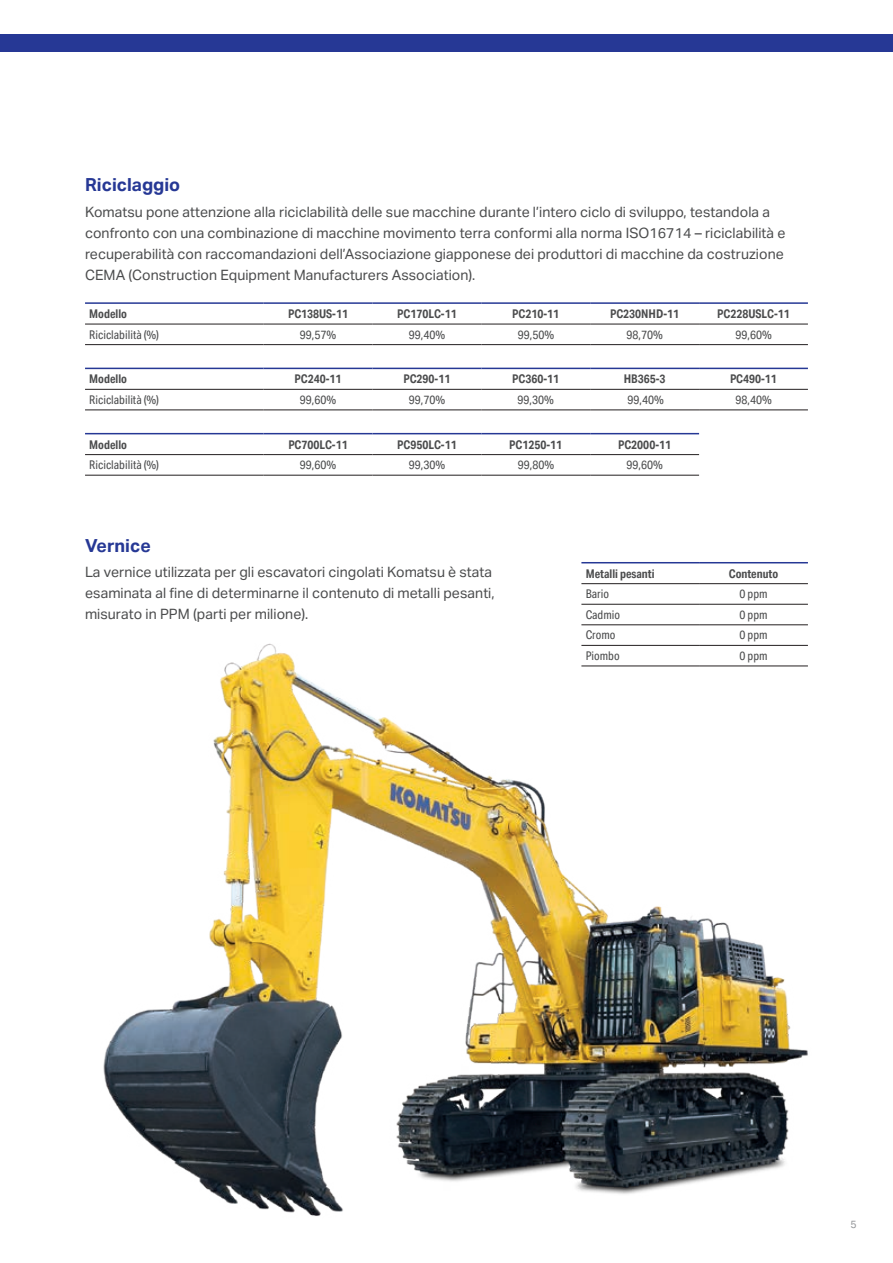
<style>
.page{position:relative;width:893px;height:1263px;background:#fff}
.page>*{position:absolute;margin:0;border:0;box-sizing:border-box;transform-origin:0 0}
.t1{font:700 18px "Aktiv Grotesk";color:#263895}
.t2{font:14.25px/21px "Aktiv Grotesk";color:#4b4c4d}
.t3{font:700 12px "Aktiv Grotesk Cd";color:#4b4c4d}
.t4{font:12px "Aktiv Grotesk Cd";color:#4b4c4d}
.t5{font:10.5px "Aktiv Grotesk";color:#939598}
</style>
<div class="page">
<img style="left:103px;top:643px;width:705px;height:573px">
<hr style="left:85px;top:344px;width:179px;height:1px;background:#231f20">
<hr style="left:85px;top:324px;width:179px;height:1px;background:#231f20">
<hr style="left:264px;top:324px;width:108px;height:1px;background:#231f20">
<hr style="left:372px;top:324px;width:109px;height:1px;background:#231f20">
<hr style="left:481px;top:324px;width:109px;height:1px;background:#231f20">
<hr style="left:590px;top:324px;width:109px;height:1px;background:#231f20">
<hr style="left:699px;top:324px;width:109px;height:1px;background:#231f20">
<hr style="left:264px;top:344px;width:108px;height:1px;background:#231f20">
<hr style="left:372px;top:344px;width:109px;height:1px;background:#231f20">
<hr style="left:481px;top:344px;width:109px;height:1px;background:#231f20">
<hr style="left:590px;top:344px;width:109px;height:1px;background:#231f20">
<hr style="left:699px;top:344px;width:109px;height:1px;background:#231f20">
<hr style="left:85px;top:302px;width:179px;height:2px;background:#263895">
<hr style="left:264px;top:302px;width:108px;height:2px;background:#263895">
<hr style="left:372px;top:302px;width:109px;height:2px;background:#263895">
<hr style="left:481px;top:302px;width:109px;height:2px;background:#263895">
<hr style="left:590px;top:302px;width:109px;height:2px;background:#263895">
<hr style="left:699px;top:302px;width:109px;height:2px;background:#263895">
<hr style="left:85px;top:409px;width:179px;height:1px;background:#231f20">
<hr style="left:85px;top:389px;width:179px;height:1px;background:#231f20">
<hr style="left:264px;top:389px;width:108px;height:1px;background:#231f20">
<hr style="left:372px;top:389px;width:109px;height:1px;background:#231f20">
<hr style="left:481px;top:389px;width:109px;height:1px;background:#231f20">
<hr style="left:590px;top:389px;width:109px;height:1px;background:#231f20">
<hr style="left:699px;top:389px;width:109px;height:1px;background:#231f20">
<hr style="left:264px;top:409px;width:108px;height:1px;background:#231f20">
<hr style="left:372px;top:409px;width:109px;height:1px;background:#231f20">
<hr style="left:481px;top:409px;width:109px;height:1px;background:#231f20">
<hr style="left:590px;top:409px;width:109px;height:1px;background:#231f20">
<hr style="left:699px;top:409px;width:109px;height:1px;background:#231f20">
<hr style="left:85px;top:368px;width:179px;height:1px;background:#263895">
<hr style="left:264px;top:368px;width:108px;height:1px;background:#263895">
<hr style="left:372px;top:368px;width:109px;height:1px;background:#263895">
<hr style="left:481px;top:368px;width:109px;height:1px;background:#263895">
<hr style="left:590px;top:368px;width:109px;height:1px;background:#263895">
<hr style="left:699px;top:368px;width:109px;height:1px;background:#263895">
<hr style="left:85px;top:475px;width:179px;height:1px;background:#231f20">
<hr style="left:85px;top:454px;width:179px;height:1px;background:#231f20">
<hr style="left:264px;top:454px;width:108px;height:1px;background:#231f20">
<hr style="left:372px;top:454px;width:109px;height:1px;background:#231f20">
<hr style="left:481px;top:454px;width:109px;height:1px;background:#231f20">
<hr style="left:590px;top:454px;width:109px;height:1px;background:#231f20">
<hr style="left:264px;top:475px;width:108px;height:1px;background:#231f20">
<hr style="left:372px;top:475px;width:109px;height:1px;background:#231f20">
<hr style="left:481px;top:475px;width:109px;height:1px;background:#231f20">
<hr style="left:590px;top:475px;width:109px;height:1px;background:#231f20">
<hr style="left:85px;top:433px;width:179px;height:1px;background:#263895">
<hr style="left:264px;top:433px;width:108px;height:1px;background:#263895">
<hr style="left:372px;top:433px;width:109px;height:1px;background:#263895">
<hr style="left:481px;top:433px;width:109px;height:1px;background:#263895">
<hr style="left:590px;top:433px;width:109px;height:1px;background:#263895">
<hr style="left:581px;top:604px;width:118px;height:1px;background:#231f20">
<hr style="left:581px;top:624px;width:118px;height:1px;background:#231f20">
<hr style="left:581px;top:645px;width:118px;height:1px;background:#231f20">
<hr style="left:581px;top:665px;width:118px;height:1px;background:#231f20">
<hr style="left:581px;top:583px;width:118px;height:1px;background:#231f20">
<hr style="left:699px;top:583px;width:109px;height:1px;background:#231f20">
<hr style="left:699px;top:604px;width:109px;height:1px;background:#231f20">
<hr style="left:699px;top:624px;width:109px;height:1px;background:#231f20">
<hr style="left:699px;top:645px;width:109px;height:1px;background:#231f20">
<hr style="left:699px;top:665px;width:109px;height:1px;background:#231f20">
<hr style="left:581px;top:562px;width:118px;height:1px;background:#263895">
<hr style="left:699px;top:562px;width:109px;height:1px;background:#263895">
<div style="left:0;top:34px;width:893px;height:17px;background:#263895"></div>
<p class="t1" style="left:85px;top:175px;width:97px">Riciclaggio</p>
<p class="t2" style="left:85px;top:201px;width:702px">Komatsu pone attenzione alla riciclabilità delle sue macchine durante l’intero ciclo di sviluppo, testandola a confronto con una combinazione di macchine movimento terra conformi alla norma ISO16714 – riciclabilità e recuperabilità con raccomandazioni dell’Associazione giapponese dei produttori di macchine da costruzione CEMA (Construction Equipment Manufacturers Association).</p>
<p class="t3" style="left:89px;top:307px;width:39px">Modello</p>
<p class="t3" style="left:288px;top:307px;width:62px">PC138US-11</p>
<p class="t3" style="left:397px;top:307px;width:61px">PC170LC-11</p>
<p class="t3" style="left:512px;top:307px;width:48px">PC210-11</p>
<p class="t3" style="left:610px;top:307px;width:70px">PC230NHD-11</p>
<p class="t3" style="left:717px;top:307px;width:74px">PC228USLC-11</p>
<p class="t4" style="left:89px;top:327px;width:71px">Riciclabilità (%)</p>
<p class="t4" style="left:300px;top:327px;width:38px">99,57%</p>
<p class="t4" style="left:409px;top:327px;width:38px">99,40%</p>
<p class="t4" style="left:518px;top:327px;width:38px">99,50%</p>
<p class="t4" style="left:626px;top:327px;width:38px">98,70%</p>
<p class="t4" style="left:735px;top:327px;width:38px">99,60%</p>
<p class="t3" style="left:89px;top:372px;width:39px">Modello</p>
<p class="t3" style="left:295px;top:372px;width:48px">PC240-11</p>
<p class="t3" style="left:403px;top:372px;width:48px">PC290-11</p>
<p class="t3" style="left:512px;top:372px;width:48px">PC360-11</p>
<p class="t3" style="left:624px;top:372px;width:43px">HB365-3</p>
<p class="t3" style="left:730px;top:372px;width:48px">PC490-11</p>
<p class="t4" style="left:89px;top:393px;width:71px">Riciclabilità (%)</p>
<p class="t4" style="left:300px;top:393px;width:38px">99,60%</p>
<p class="t4" style="left:409px;top:393px;width:38px">99,70%</p>
<p class="t4" style="left:518px;top:393px;width:38px">99,30%</p>
<p class="t4" style="left:627px;top:393px;width:38px">99,40%</p>
<p class="t4" style="left:735px;top:393px;width:38px">98,40%</p>
<p class="t3" style="left:89px;top:437px;width:39px">Modello</p>
<p class="t3" style="left:288px;top:437px;width:61px">PC700LC-11</p>
<p class="t3" style="left:397px;top:437px;width:61px">PC950LC-11</p>
<p class="t3" style="left:509px;top:437px;width:54px">PC1250-11</p>
<p class="t3" style="left:618px;top:437px;width:54px">PC2000-11</p>
<p class="t4" style="left:89px;top:458px;width:71px">Riciclabilità (%)</p>
<p class="t4" style="left:300px;top:458px;width:38px">99,60%</p>
<p class="t4" style="left:409px;top:458px;width:38px">99,30%</p>
<p class="t4" style="left:518px;top:458px;width:38px">99,80%</p>
<p class="t4" style="left:626px;top:458px;width:38px">99,60%</p>
<p class="t1" style="left:85px;top:535px;width:67px">Vernice</p>
<p class="t2" style="left:85px;top:562px;width:411px">La vernice utilizzata per gli escavatori cingolati Komatsu è stata esaminata al fine di determinarne il contenuto di metalli pesanti, misurato in PPM (parti per milione).</p>
<p class="t3" style="left:586px;top:566px;width:70px">Metalli pesanti</p>
<p class="t3" style="left:729px;top:566px;width:51px">Contenuto</p>
<p class="t4" style="left:586px;top:587px;width:25px">Bario</p>
<p class="t4" style="left:739px;top:587px;width:30px">0 ppm</p>
<p class="t4" style="left:586px;top:608px;width:36px">Cadmio</p>
<p class="t4" style="left:739px;top:608px;width:30px">0 ppm</p>
<p class="t4" style="left:586px;top:628px;width:31px">Cromo</p>
<p class="t4" style="left:739px;top:628px;width:30px">0 ppm</p>
<p class="t4" style="left:586px;top:649px;width:36px">Piombo</p>
<p class="t4" style="left:739px;top:649px;width:30px">0 ppm</p>
<p class="t5" style="left:850px;top:1218px;width:8px">5</p>
</div>
